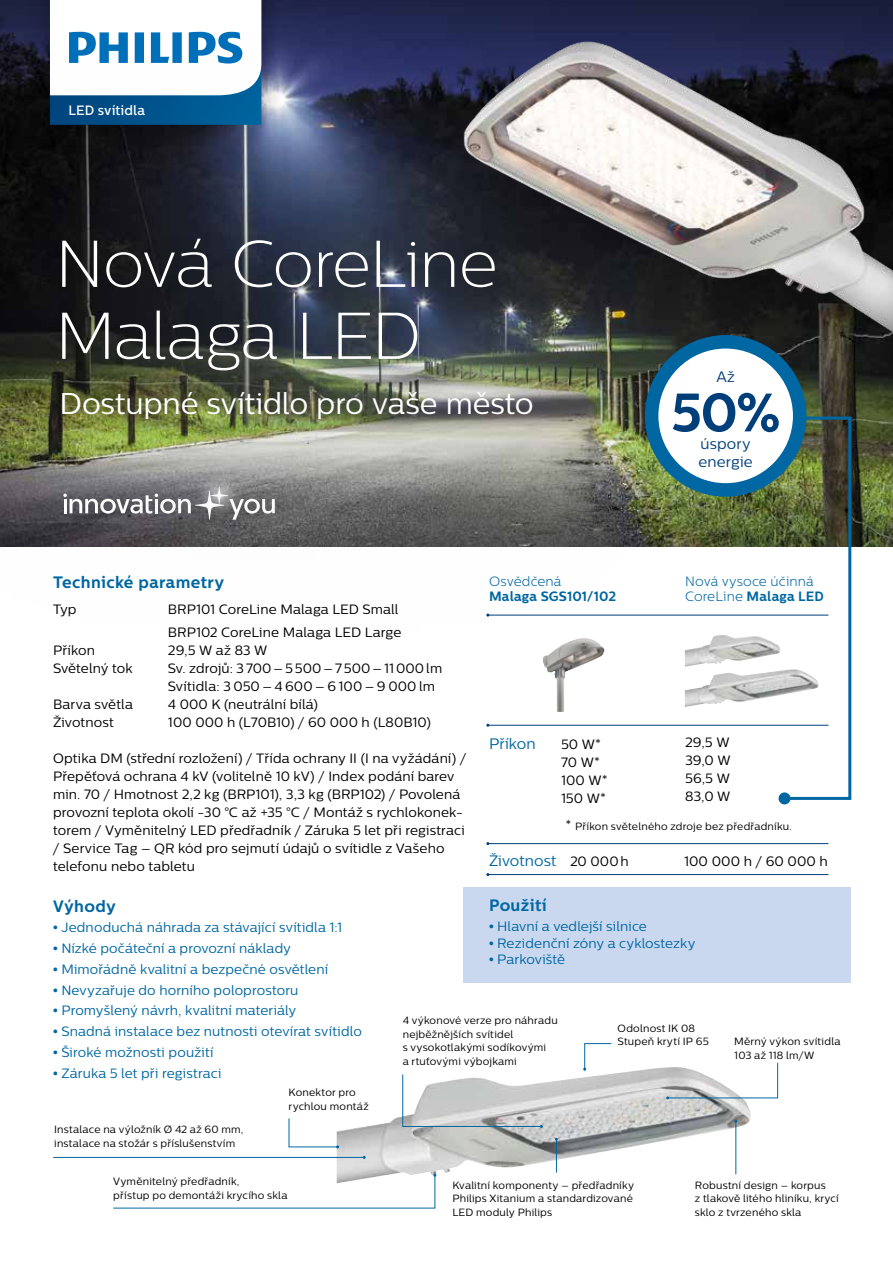
<style>
.page{position:relative;width:893px;height:1263px;background:#fff}
.page>*{position:absolute;margin:0;border:0;box-sizing:border-box;transform-origin:0 0}
.t1{font:66px/72px "Centrale Sans X Light";letter-spacing:-.02em;color:#fff}
.t2{font:700 54px "Centrale Sans";color:#003f79}
.t3{font:30px "Centrale Sans";letter-spacing:-.005em;color:#fff}
.t4{font:700 16.5px "Centrale Sans";letter-spacing:.02em;color:#0067a2}
.t5{font:15.15px "Centrale Sans";color:#0067a2}
.t6{font:15px/18px "Centrale Sans";letter-spacing:.01em;color:#003f79}
.t7{font:13.65px "Centrale Sans";letter-spacing:.005em;color:#000}
.t8{font:13.5px/18px "Centrale Sans";letter-spacing:.005em;color:#000}
.t9{font:13.5px "Centrale Sans";letter-spacing:.01em;color:#0067a2}
.t10{font:300 13.5px/15px "Centrale Sans";letter-spacing:.01em;color:#0067a2}
.t11{font:700 13.5px "Centrale Sans";letter-spacing:.005em;color:#0067a2}
.t12{font:500 13.5px "Centrale Sans";letter-spacing:.01em;color:#fff}
.t13{font:10.5px/13.5px "Centrale Sans";letter-spacing:.02em;color:#000}
.s1{font-family:"Fira Sans";font-weight:700}
.s2{font-weight:700}
.s3{font-size:13.5px}
.s4{font-size:13.5px;color:#000}
</style>
<div class="page">
<img style="left:685px;top:635px;width:95px;height:32px">
<img style="left:685px;top:670px;width:96px;height:37px">
<img style="left:337px;top:1067px;width:414px;height:109px">
<img style="left:543px;top:638px;width:62px;height:74px">
<img style="left:309px;top:0;width:584px;height:472px">
<div style="left:463px;top:887px;width:388px;height:96px;background:#c9d8ef"></div>
<hr style="left:488px;top:725px;width:340px;height:1px;background:#003f79">
<hr style="left:488px;top:843px;width:340px;height:1px;background:#003f79">
<hr style="left:488px;top:874px;width:340px;height:1px;background:#003f79">
<hr style="left:488px;top:615px;width:340px;height:1px;background:#003f79">
<svg style="left:666px;top:1062px;width:112px;height:37px"></svg>
<svg style="left:402px;top:1074px;width:141px;height:54px"></svg>
<svg style="left:288px;top:1118px;width:51px;height:30px"></svg>
<svg style="left:583px;top:1043px;width:29px;height:28px"></svg>
<svg style="left:113px;top:1174px;width:323px;height:35px"></svg>
<hr style="left:735px;top:1121px;width:1px;height:53px;background:#0067a2">
<hr style="left:556px;top:1139px;width:1px;height:33px;background:#0067a2">
<hr style="left:53px;top:1157px;width:311px;height:1px;background:#0067a2">
<svg style="left:781px;top:415px;width:72px;height:386px"></svg>
<div style="left:778px;top:792px;width:12px;height:12px;background:#0067a2;border-radius:50%"></div>
<div style="left:652px;top:342px;width:148px;height:148px;background:#fff;border-radius:50%"></div>
<div style="left:645px;top:335px;width:161px;height:162px;border:14px solid #0067a2;border-radius:50%"></div>
<div style="left:26px;top:0;width:259px;height:149px;background:#000;opacity:.35"></div>
<svg style="left:50px;top:0;width:211px;height:30px"></svg>
<div style="left:0;top:30px;width:695px;height:608px;background:#000;opacity:.75"></div>
<p class="t12" style="left:68px;top:102px;width:78px">LED svítidla</p>
<h1 class="t1" style="left:55px;top:227px;width:444px">Nová CoreLine<br>Malaga LED</h1>
<h3 class="t3" style="left:60px;top:386px;width:475px">Dostupné svítidlo pro vaše město</h3>
<p class="t6" style="left:716px;top:368px;width:20px">Až</p>
<h2 class="t2" style="left:670px;top:380px;width:112px">50%</h2>
<p class="t6" style="left:698px;top:434px;width:56px">úspory energie</p>
<p class="t4" style="left:53px;top:572px;width:173px">Technické parametry</p>
<p class="t8" style="left:53px;top:600px;width:25px">Typ</p>
<p class="t8" style="left:168px;top:598px;width:235px;line-height:22.2px">BRP101 CoreLine Malaga LED Small<br>BRP102 CoreLine Malaga LED Large</p>
<p class="t8" style="left:53px;top:641px;width:43px">Příkon</p>
<p class="t8" style="left:168px;top:641px;width:101px">29,5 W až 83 W</p>
<p class="t8" style="left:53px;top:659px;width:81px">Světelný tok</p>
<p class="t8" style="left:168px;top:659px;width:276px">Sv. zdrojů: 3 700 – 5 500 – 7 500 – 11 000 lm<br>Svítidla: 3 050 – 4 600 – 6 100 – 9 000 lm</p>
<p class="t8" style="left:53px;top:694px;width:81px">Barva světla</p>
<p class="t8" style="left:168px;top:694px;width:152px">4 000 K (neutrální bílá)</p>
<p class="t8" style="left:53px;top:712px;width:62px">Životnost</p>
<p class="t8" style="left:168px;top:712px;width:265px">100 000 h (L70B10) / 60 000 h (L80B10)</p>
<p class="t8" style="left:53px;top:748px;width:415px">Optika DM (střední rozložení) / Třída ochrany II (I na vyžádání) / Přepěťová ochrana 4 kV (volitelně 10 kV) / Index podání barev min. 70 / Hmotnost 2,2 kg (BRP101), 3,3 kg (BRP102) / Povolená provozní teplota okolí -30 °C až +35 °C / Montáž s rychlokonek&shy;torem / Vyměnitelný LED předřadník / Záruka 5 let při registraci / Service Tag – QR kód pro sejmutí údajů o svítidle z Vašeho telefonu nebo tabletu</p>
<p class="t4" style="left:53px;top:896px;width:64px">Výhody</p>
<p class="t9" style="left:53px;top:920px;width:290px"><span class="s1">•</span> Jednoduchá náhrada za stávající svítidla 1:1</p>
<p class="t9" style="left:53px;top:940px;width:239px"><span class="s1">•</span> Nízké počáteční a provozní náklady</p>
<p class="t9" style="left:53px;top:961px;width:277px"><span class="s1">•</span> Mimořádně kvalitní a bezpečné osvětlení</p>
<p class="t9" style="left:53px;top:982px;width:247px"><span class="s1">•</span> Nevyzařuje do horního poloprostoru</p>
<p class="t9" style="left:53px;top:1003px;width:245px"><span class="s1">•</span> Promyšlený návrh, kvalitní materiály</p>
<p class="t9" style="left:53px;top:1023px;width:310px"><span class="s1">•</span> Snadná instalace bez nutnosti otevírat svítidlo</p>
<p class="t9" style="left:53px;top:1044px;width:162px"><span class="s1">•</span> Široké možnosti použití</p>
<p class="t9" style="left:53px;top:1065px;width:170px"><span class="s1">•</span> Záruka 5 let při registraci</p>
<p class="t10" style="left:489px;top:574px;width:74px">Osvědčená</p>
<p class="t11" style="left:489px;top:588px;width:129px">Malaga SGS101/102</p>
<p class="t10" style="left:685px;top:574px;width:140px">Nová vysoce účinná<br>CoreLine <span class="s2">Malaga LED</span></p>
<p class="t5" style="left:489px;top:734px;width:48px">Příkon</p>
<p class="t8" style="left:561px;top:735px;width:48px">50 W*<br>70 W*<br>100 W*<br>150 W*</p>
<p class="t8" style="left:685px;top:733px;width:47px;text-align:justify">29,5 W 39,0 W 56,5 W 83,0 W</p>
<p class="t13" style="left:566px;top:819px;width:228px"><span class="s3">*</span> Příkon světelného zdroje bez předřadníku.</p>
<p class="t5" style="left:489px;top:851px;width:141px">Životnost <span class="s4">20 000h</span></p>
<p class="t7" style="left:684px;top:853px;width:145px">100 000 h / 60 000 h</p>
<p class="t4" style="left:489px;top:895px;width:59px">Použití</p>
<p class="t9" style="left:489px;top:919px;width:159px"><span class="s1">•</span> Hlavní a vedlejší silnice</p>
<p class="t9" style="left:489px;top:935px;width:208px"><span class="s1">•</span> Rezidenční zóny a cyklostezky</p>
<p class="t9" style="left:489px;top:952px;width:78px"><span class="s1">•</span> Parkoviště</p>
<p class="t13" style="left:403px;top:1013px;width:156px">4 výkonové verze pro náhradu nejběžnějších svítidel<br>s vysokotlakými sodíkovými<br>a rtuťovými výbojkami</p>
<p class="t13" style="left:618px;top:1021px;width:93px">Odolnost IK 08<br>Stupeň krytí IP 65</p>
<p class="t13" style="left:734px;top:1035px;width:108px">Měrný výkon svítidla<br>103 až 118 lm/W</p>
<p class="t13" style="left:289px;top:1085px;width:82px">Konektor pro rychlou montáž</p>
<p class="t13" style="left:54px;top:1123px;width:191px">Instalace na výložník Ø 42 až 60 mm, instalace na stožár s příslušenstvím</p>
<p class="t13" style="left:113px;top:1174px;width:176px">Vyměnitelný předřadník,<br>přístup po demontáži krycího skla</p>
<p class="t13" style="left:695px;top:1178px;width:146px">Robustní design – korpus<br>z tlakově litého hliníku, krycí sklo z tvrzeného skla</p>
<p class="t13" style="left:452px;top:1178px;width:183px">Kvalitní komponenty – předřadníky<br>Philips Xitanium a standardizované<br>LED moduly Philips</p>
</div>
